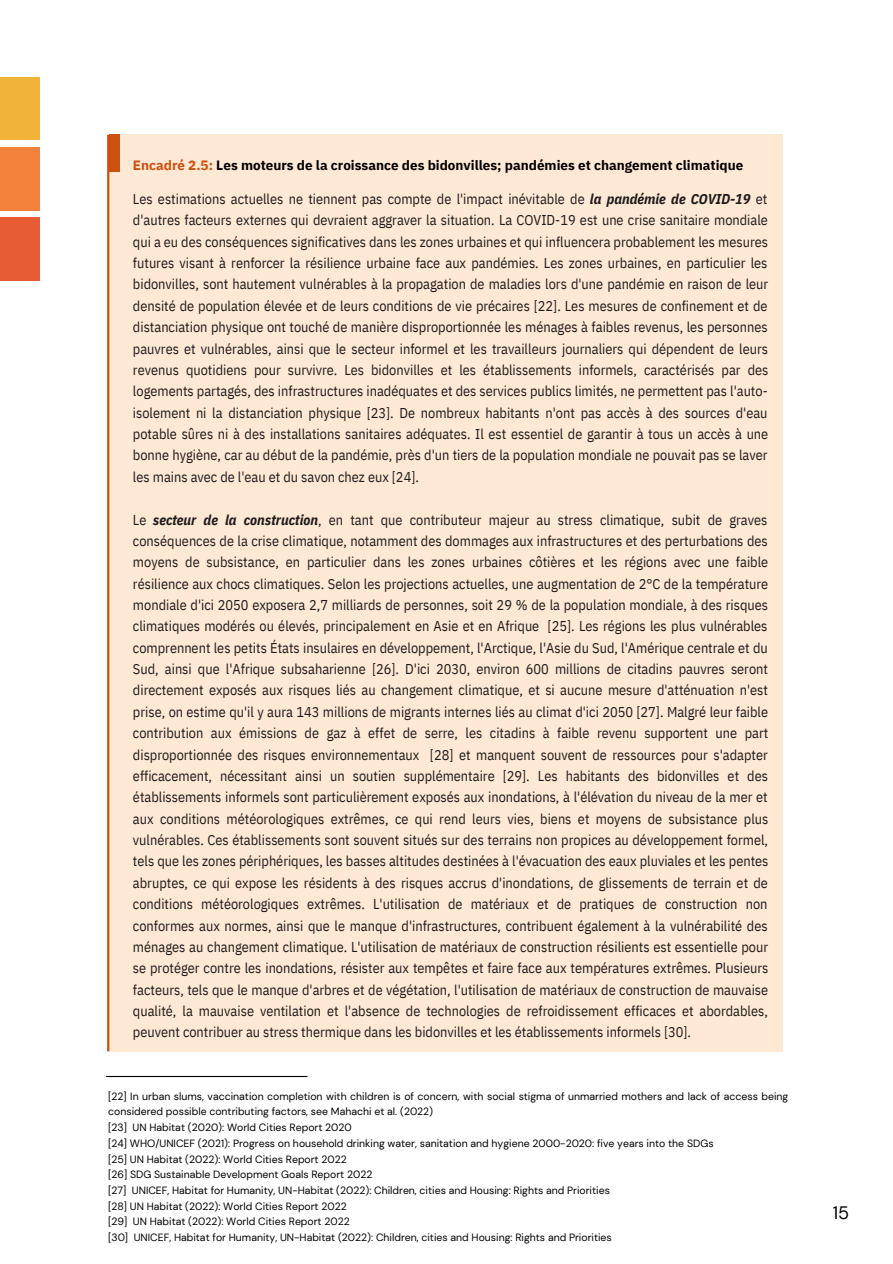
<style>
.page{position:relative;width:893px;height:1264px;background:#fff}
.page>*{position:absolute;margin:0;border:0;box-sizing:border-box;transform-origin:0 0}
.t1{font:18px "DM Sans";color:#000}
.t2{font:14.25px/21.3px "IBM Plex Sans Cond";color:#1e1b1c;text-align:justify}
.t3{font:700 13.5px "IBM Plex Sans";color:#000}
.t4{font:10.5px/15.8px "DM Sans";color:#000}
.s1{color:#cd500e}
.s2{font-weight:700;font-style:italic}
</style>
<div class="page">
<div style="left:0;top:218px;width:39px;height:63px;background:#e75c34"></div>
<div style="left:0;top:147px;width:39px;height:63px;background:#f4813b"></div>
<div style="left:0;top:77px;width:39px;height:63px;background:#f1b439"></div>
<hr style="left:106px;top:1075px;width:201px;height:2px;background:#000">
<div style="left:109px;top:134px;width:674px;height:917px;background:#ffe9d5"></div>
<div style="left:110px;top:134px;width:10px;height:38px;background:#cd500e"></div>
<hr style="left:107px;top:135px;width:2px;height:916px;background:#cd500e">
<p class="t3" style="left:133px;top:156px;width:612px"><span class="s1">Encadré 2.5:</span> Les moteurs de la croissance des bidonvilles; pandémies et changement climatique</p>
<p class="t2" style="left:133px;top:188px;width:637px">Les estimations actuelles ne tiennent pas compte de l'impact inévitable de <span class="s2">la pandémie de COVID-19</span> et d'autres facteurs externes qui devraient aggraver la situation. La COVID-19 est une crise sanitaire mondiale qui a eu des conséquences significatives dans les zones urbaines et qui influencera probablement les mesures futures visant à renforcer la résilience urbaine face aux pandémies. Les zones urbaines, en particulier les bidonvilles, sont hautement vulnérables à la propagation de maladies lors d'une pandémie en raison de leur densité de population élevée et de leurs conditions de vie précaires [22]. Les mesures de confinement et de distanciation physique ont touché de manière disproportionnée les ménages à faibles revenus, les personnes pauvres et vulnérables, ainsi que le secteur informel et les travailleurs journaliers qui dépendent de leurs revenus quotidiens pour survivre. Les bidonvilles et les établissements informels, caractérisés par des logements partagés, des infrastructures inadéquates et des services publics limités, ne permettent pas l'auto&shy;isolement ni la distanciation physique [23]. De nombreux habitants n'ont pas accès à des sources d'eau potable sûres ni à des installations sanitaires adéquates. Il est essentiel de garantir à tous un accès à une bonne hygiène, car au début de la pandémie, près d'un tiers de la population mondiale ne pouvait pas se laver les mains avec de l'eau et du savon chez eux [24].</p>
<p class="t2" style="left:133px;top:508px;width:637px">Le <span class="s2">secteur de la construction</span>, en tant que contributeur majeur au stress climatique, subit de graves conséquences de la crise climatique, notamment des dommages aux infrastructures et des perturbations des moyens de subsistance, en particulier dans les zones urbaines côtières et les régions avec une faible résilience aux chocs climatiques. Selon les projections actuelles, une augmentation de 2°C de la température mondiale d'ici 2050 exposera 2,7 milliards de personnes, soit 29 % de la population mondiale, à des risques climatiques modérés ou élevés, principalement en Asie et en Afrique [25]. Les régions les plus vulnérables comprennent les petits États insulaires en développement, l'Arctique, l'Asie du Sud, l'Amérique centrale et du Sud, ainsi que l'Afrique subsaharienne [26]. D'ici 2030, environ 600 millions de citadins pauvres seront directement exposés aux risques liés au changement climatique, et si aucune mesure d'atténuation n'est prise, on estime qu'il y aura 143 millions de migrants internes liés au climat d'ici 2050 [27]. Malgré leur faible contribution aux émissions de gaz à effet de serre, les citadins à faible revenu supportent une part disproportionnée des risques environnementaux [28] et manquent souvent de ressources pour s'adapter efficacement, nécessitant ainsi un soutien supplémentaire [29]. Les habitants des bidonvilles et des établissements informels sont particulièrement exposés aux inondations, à l'élévation du niveau de la mer et aux conditions météorologiques extrêmes, ce qui rend leurs vies, biens et moyens de subsistance plus vulnérables. Ces établissements sont souvent situés sur des terrains non propices au développement formel, tels que les zones périphériques, les basses altitudes destinées à l'évacuation des eaux pluviales et les pentes abruptes, ce qui expose les résidents à des risques accrus d'inondations, de glissements de terrain et de conditions météorologiques extrêmes. L'utilisation de matériaux et de pratiques de construction non conformes aux normes, ainsi que le manque d'infrastructures, contribuent également à la vulnérabilité des ménages au changement climatique. L'utilisation de matériaux de construction résilients est essentielle pour se protéger contre les inondations, résister aux tempêtes et faire face aux températures extrêmes. Plusieurs facteurs, tels que le manque d'arbres et de végétation, l'utilisation de matériaux de construction de mauvaise qualité, la mauvaise ventilation et l'absence de technologies de refroidissement efficaces et abordables, peuvent contribuer au stress thermique dans les bidonvilles et les établissements informels [30].</p>
<p class="t4" style="left:108px;top:1088px;width:681px">[22] In urban slums, vaccination completion with children is of concern, with social stigma of unmarried mothers and lack of access being considered possible contributing factors, see Mahachi et al. (2022)</p>
<p class="t4" style="left:108px;top:1119px;width:245px">[23] UN Habitat (2020): World Cities Report 2020</p>
<p class="t4" style="left:108px;top:1135px;width:606px">[24] WHO/UNICEF (2021): Progress on household drinking water, sanitation and hygiene 2000-2020: five years into the SDGs</p>
<p class="t4" style="left:108px;top:1150px;width:240px">[25] UN Habitat (2022): World Cities Report 2022</p>
<p class="t4" style="left:108px;top:1166px;width:265px">[26] SDG Sustainable Development Goals Report 2022</p>
<p class="t4" style="left:108px;top:1182px;width:503px">[27] UNICEF, Habitat for Humanity, UN-Habitat (2022): Children, cities and Housing: Rights and Priorities</p>
<p class="t4" style="left:108px;top:1198px;width:240px">[28] UN Habitat (2022): World Cities Report 2022</p>
<p class="t4" style="left:108px;top:1213px;width:243px">[29] UN Habitat (2022): World Cities Report 2022</p>
<p class="t4" style="left:108px;top:1229px;width:505px">[30] UNICEF, Habitat for Humanity, UN-Habitat (2022): Children, cities and Housing: Rights and Priorities</p>
<p class="t1" style="left:832px;top:1200px;width:18px">15</p>
</div>
